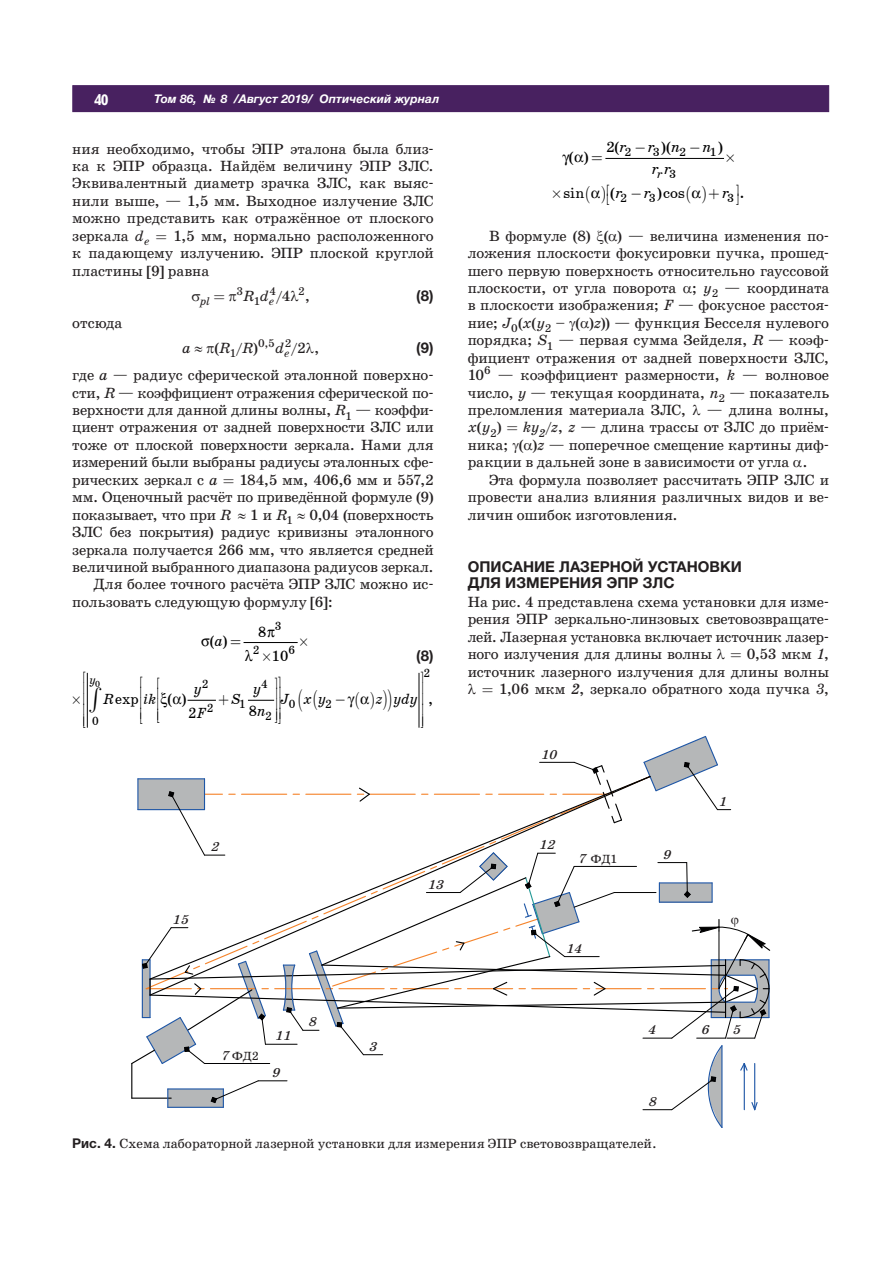
<style>
.page{position:relative;width:893px;height:1263px;background:#fff}
.page>*{position:absolute;margin:0;border:0;box-sizing:border-box;transform-origin:0 0}
.t1{font:15px/17.4px "School Book C";letter-spacing:-.01em;color:#231f20;text-align:justify}
.t2{font:700 15px/16.5px "Helvetica Neue Cyr";color:#231f20}
.t3{font:italic 15px "School Book C";color:#231f20}
.t4{font:italic 15px "School Book CTT";letter-spacing:.005em;color:#000;scale:.95 1}
.t5{font:15px "School Book A";color:#000}
.t6{font:15px "School Book CTT";color:#000;scale:.95 1}
.t7{font:italic 15px/21.6px "School Book CTT";letter-spacing:.005em;color:#000}
.t8{font:15px "School Book A";color:#000;scale:.95 1}
.t9{font:15px "School Book CTT";color:#000}
.t10{font:700 15px "Text Book C";color:#fff;scale:.9 1}
.t11{font:13.5px "School Book C";color:#231f20}
.t12{font:italic 13.05px "School Book C";color:#231f20;scale:1.04 1}
.t13{font:italic 700 12px "Helvetica Neue Cyr";color:#fff}
.t14{font:12px "School Book CTT";color:#000;scale:.95 1}
.t15{font:12px "School Book CTT";color:#000}
.t16{font:12px "School Book C";color:#231f20}
.t17{font:italic 12px "School Book CTT";color:#000;scale:.95 1}
.t18{font:italic 12px "School Book CTT";color:#000}
.t19{font:11.4px "School Book C";color:#231f20}
.t20{font:italic 11.4px "School Book C";color:#231f20}
.t21{font:9px "School Book CTT";color:#000;scale:.95 1}
.s1{font-style:italic}
.s2{font-style:italic;font-size:15px}
.s3{font-size:15px}
.s4{font-style:normal}
.s5{font-family:"School Book A";font-style:normal}
.s6{font-family:"School Book A"}
.s7{font-family:"School Book CTT";font-style:italic}
.s8{font-style:italic;font-size:13.05px}
.s9{font-family:"Helvetica Neue Cyr";font-weight:700}
</style>
<div class="page">
<div style="left:72px;top:85px;width:757px;height:27px;background:#482160;border:1px solid #482160"></div>
<hr style="left:244px;top:642px;width:53px;height:1px;background:#000">
<hr style="left:419px;top:673px;width:1px;height:54px;background:#000">
<hr style="left:606px;top:158px;width:117px;height:1px;background:#000">
<svg style="left:188px;top:699px;width:28px;height:2px"></svg>
<svg style="left:248px;top:699px;width:27px;height:2px"></svg>
<svg style="left:86px;top:672px;width:2px;height:56px"></svg>
<svg style="left:131px;top:736px;width:640px;height:392px"></svg>
<p class="t10" style="left:94px;top:91px;width:17px">40</p>
<p class="t13" style="left:154px;top:92px;width:287px">Том 86, № 8 /Август 2019/ Оптический журнал</p>
<p class="t1" style="left:72px;top:140px;width:363px">ния необходимо, чтобы ЭПР эталона была близ&shy;ка к ЭПР образца. Найдём величину ЭПР ЗЛС.<br>Эквивалентный диаметр зрачка ЗЛС, как выяс&shy;нили выше, — 1,5 мм. Выходное излучение ЗЛС можно представить как отражённое от плоского зеркала <span class="s1">d</span><sub>e</sub></p>
<p class="t1" style="left:72px;top:227px;width:363px;text-indent:101px">1,5 мм, нормально расположенного к падающему излучению. ЭПР плоской круглой пластины [9] равна</p>
<p class="t20" style="left:200px;top:295px;width:11px">pl</p>
<p class="t19" style="left:236px;top:290px;width:39px">3<span class="s2">R</span>1<span class="s2">d</span><span class="s1">e</span></p>
<p class="t19" style="left:270px;top:285px;width:42px">4<span class="s2">/</span><span class="s3">4</span> 2<span class="s3">,</span></p>
<p class="t2" style="left:416px;top:287px;width:19px">(8)</p>
<p class="t1" style="left:72px;top:314px;width:52px">отсюда</p>
<p class="t3" style="left:182px;top:339px;width:109px">a ≈ <span class="s4">(</span>R<sub>1</sub>/R<span class="s4">)</span><sup>0,5</sup>d<sub>e</sub></p>
<p class="t1" style="left:285px;top:339px;width:36px"><sup>2</sup><span class="s1">/</span>2 ,</p>
<p class="t2" style="left:416px;top:339px;width:19px">(9)</p>
<p class="t1" style="left:72px;top:367px;width:363px">где <span class="s1">а —</span> радиус сферической эталонной поверхно&shy;сти, <span class="s1">R</span> — коэффициент отражения сферической по&shy;верхности для данной длины волны, <span class="s1">R</span><sub>1</sub> — коэффи&shy;циент отражения от задней поверхности ЗЛС или тоже от плоской поверхности зеркала. Нами для измерений были выбраны радиусы эталонных сфе&shy;рических зеркал с <span class="s1">a</span></p>
<p class="t1" style="left:239px;top:471px;width:196px">184,5 мм, 406,6 мм и 557,2</p>
<p class="t1" style="left:72px;top:489px;width:363px">мм. Оценочный расчёт по приведённой формуле (9)</p>
<p class="t1" style="left:72px;top:506px;width:363px">показывает, что при <span class="s1">R</span> ≈ 1 и <span class="s1">R</span><sub>1</sub> ≈ 0,04 (поверхность</p>
<p class="t1" style="left:72px;top:523px;width:363px">ЗЛС без покрытия) радиус кривизны эталонного</p>
<p class="t1" style="left:72px;top:541px;width:363px">зеркала получается 266 мм, что является средней</p>
<p class="t1" style="left:72px;top:558px;width:363px">величиной выбранного диапазона радиусов зеркал.</p>
<p class="t1" style="left:94px;top:576px;width:342px">Для более точного расчёта ЭПР ЗЛС можно ис-</p>
<p class="t1" style="left:72px;top:593px;width:262px">пользовать следующую формулу [6]:</p>
<p class="t8" style="left:210px;top:632px;width:20px">( )</p>
<p class="t4" style="left:215px;top:633px;width:10px">a</p>
<p class="t6" style="left:258px;top:623px;width:10px">8</p>
<p class="t14" style="left:275px;top:619px;width:8px">3</p>
<p class="t14" style="left:253px;top:643px;width:8px">2</p>
<p class="t14" style="left:288px;top:643px;width:8px">6</p>
<p class="t6" style="left:272px;top:647px;width:19px">10</p>
<p class="t2" style="left:416px;top:647px;width:19px">(8)</p>
<p class="t14" style="left:424px;top:665px;width:8px">2</p>
<p class="t17" style="left:90px;top:673px;width:8px">y</p>
<p class="t14" style="left:202px;top:676px;width:8px">2</p>
<p class="t14" style="left:261px;top:676px;width:8px">4</p>
<p class="t14" style="left:239px;top:696px;width:8px">1</p>
<p class="t14" style="left:289px;top:696px;width:8px">0</p>
<p class="t14" style="left:325px;top:696px;width:8px">2</p>
<p class="t21" style="left:95px;top:678px;width:7px">0</p>
<p class="t4" style="left:194px;top:681px;width:10px">y</p>
<p class="t4" style="left:253px;top:681px;width:10px">y</p>
<p class="t4" style="left:231px;top:690px;width:12px">S</p>
<p class="t4" style="left:281px;top:690px;width:49px">J xy</p>
<p class="t4" style="left:375px;top:690px;width:46px">z ydy</p>
<p class="t4" style="left:103px;top:690px;width:57px">R <span class="s5">exp</span> ik</p>
<p class="t8" style="left:168px;top:690px;width:21px">( )</p>
<p class="t8" style="left:428px;top:690px;width:7px">,</p>
<p class="t14" style="left:207px;top:700px;width:8px">2</p>
<p class="t6" style="left:188px;top:704px;width:21px">2<span class="s1">F</span></p>
<p class="t6" style="left:249px;top:702px;width:19px">8<span class="s1">n</span></p>
<p class="t14" style="left:265px;top:708px;width:8px">2</p>
<p class="t14" style="left:92px;top:714px;width:8px">0</p>
<p class="t12" style="left:210px;top:840px;width:13px">2</p>
<p class="t12" style="left:172px;top:912px;width:20px">15</p>
<p class="t12" style="left:427px;top:877px;width:20px">13</p>
<p class="t9" style="left:606px;top:138px;width:21px">2<span class="s6">(</span><span class="s1">r</span></p>
<p class="t5" style="left:661px;top:138px;width:12px">)(</p>
<p class="t7" style="left:702px;top:137px;width:22px">n <span class="s5">)</span></p>
<p class="t7" style="left:647px;top:137px;width:34px">r n r r</p>
<p class="t15" style="left:624px;top:145px;width:8px">2</p>
<p class="t15" style="left:653px;top:145px;width:8px">3</p>
<p class="t15" style="left:679px;top:145px;width:8px">2</p>
<p class="t15" style="left:710px;top:145px;width:8px">1</p>
<p class="t15" style="left:669px;top:167px;width:8px">3</p>
<p class="t15" style="left:620px;top:191px;width:8px">2</p>
<p class="t15" style="left:649px;top:191px;width:8px">3</p>
<p class="t15" style="left:727px;top:191px;width:8px">3</p>
<p class="t5" style="left:569px;top:148px;width:21px">( )</p>
<p class="t5" style="left:563px;top:184px;width:22px">sin</p>
<p class="t5" style="left:610px;top:184px;width:13px">(<span class="s7">r</span></p>
<p class="t5" style="left:643px;top:184px;width:43px"><span class="s7">r</span> )cos</p>
<p class="t5" style="left:739px;top:184px;width:7px">.</p>
<p class="t18" style="left:657px;top:167px;width:7px">r</p>
<p class="t7" style="left:722px;top:183px;width:8px">r</p>
<p class="t1" style="left:468px;top:227px;width:363px;text-indent:21px">В формуле (8) ( ) — величина изменения по&shy;ложения плоскости фокусировки пучка, прошед&shy;шего первую поверхность относительно гауссовой плоскости, от угла поворота ; <span class="s1">у</span><sub>2</sub> — координата в плоскости изображения; <span class="s1">F</span> — фокусное расстоя&shy;ние; <span class="s1">J</span><sub>0</sub>(<span class="s1">x</span>(<span class="s1">y</span><sub>2</sub> – ( )<span class="s1">z</span>)) — функция Бесселя нулевого порядка; <span class="s1">S</span><sub>1</sub> — первая сумма Зейделя, <span class="s1">R</span> — коэф&shy;фициент отражения от задней поверхности ЗЛС, 10<sup>6</sup> — коэффициент размерности, <span class="s1">k</span> — волновое число, <span class="s1">у</span> — текущая координата, <span class="s1">n</span><sub>2</sub> — показатель преломления материала ЗЛС,</p>
<p class="t1" style="left:707px;top:401px;width:124px">— длина волны,</p>
<p class="t3" style="left:468px;top:419px;width:35px">x<span class="s4">(</span>y<sub>2</sub><span class="s4">)</span></p>
<p class="t1" style="left:468px;top:419px;width:363px;text-indent:55px"><span class="s1">ky</span><sub>2</sub><span class="s1">/z</span>, <span class="s1">z</span> — длина трассы от ЗЛС до приём&shy;ника; ( )<span class="s1">z</span> — поперечное смещение картины диф&shy;ракции в дальней зоне в зависимости от угла .</p>
<p class="t1" style="left:468px;top:471px;width:363px;text-indent:21px">Эта формула позволяет рассчитать ЭПР ЗЛС и провести анализ влияния различных видов и ве&shy;личин ошибок изготовления.</p>
<p class="t2" style="left:468px;top:558px;width:276px">ОПИСАНИЕ ЛАЗЕРНОЙ УСТАНОВКИ<br>ДЛЯ ИЗМЕРЕНИЯ ЭПР ЗЛС</p>
<p class="t1" style="left:468px;top:593px;width:363px">На рис. 4 представлена схема установки для изме&shy;рения ЭПР зеркально-линзовых световозвращате&shy;лей. Лазерная установка включает источник лазер&shy;ного излучения для длины волны</p>
<p class="t1" style="left:468px;top:645px;width:363px;text-align:right">0,53 мкм <span class="s1">1</span>,<br>источник лазерного излучения для длины волны<br>1,06 мкм <span class="s1">2</span>, зеркало обратного хода пучка <span class="s1">3</span>,</p>
<p class="t12" style="left:541px;top:747px;width:20px">10</p>
<p class="t12" style="left:539px;top:838px;width:20px">12</p>
<p class="t16" style="left:577px;top:852px;width:41px"><span class="s8">7</span>ФД1</p>
<p class="t12" style="left:566px;top:941px;width:20px">14</p>
<p class="t12" style="left:663px;top:847px;width:13px">9</p>
<p class="t12" style="left:718px;top:794px;width:13px">1</p>
<p class="t16" style="left:221px;top:1049px;width:40px"><span class="s8">7</span>ФД2</p>
<p class="t12" style="left:275px;top:1029px;width:20px">11</p>
<p class="t12" style="left:271px;top:1065px;width:13px">9</p>
<p class="t12" style="left:308px;top:1015px;width:13px">8</p>
<p class="t12" style="left:369px;top:1039px;width:13px">3</p>
<p class="t12" style="left:648px;top:1023px;width:13px">4</p>
<p class="t12" style="left:701px;top:1023px;width:13px">6</p>
<p class="t12" style="left:732px;top:1023px;width:13px">5</p>
<p class="t12" style="left:648px;top:1094px;width:13px">8</p>
<p class="t11" style="left:72px;top:1136px;width:586px"><span class="s9">Рис. 4.</span> Схема лабораторной лазерной установки для измерения ЭПР световозвращателей.</p>
</div>
